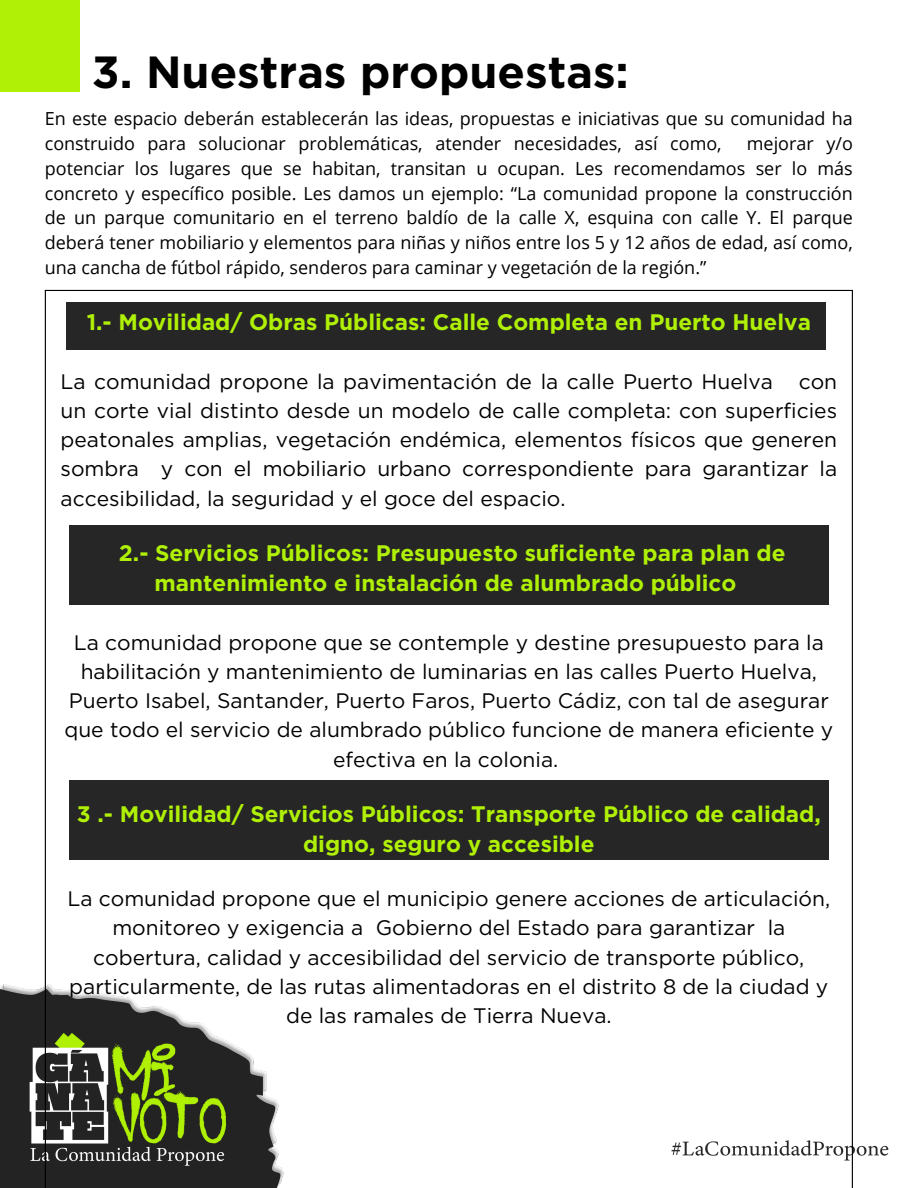
<style>
.page{position:relative;width:918px;height:1188px;background:#fff}
.page>*{position:absolute;margin:0;border:0;box-sizing:border-box;transform-origin:0 0}
.t1{font:700 45px "Gotham";color:#000}
.t2{font:700 22.5px/30.3px "Gotham";color:#aff006;text-align:center}
.t3{font:21px/29.2px "Gotham";color:#000;text-align:center}
.t4{font:18px/24.8px "Open Sans";color:#000}
</style>
<div class="page">
<div style="left:0;top:0;width:80px;height:92px;background:#aff006"></div>
<img style="left:0;top:984px;width:284px;height:204px">
<img style="left:672px;top:1139px;width:217px;height:23px">
<div style="left:66px;top:302px;width:760px;height:47px;background:#262626"></div>
<div style="left:69px;top:525px;width:760px;height:80px;background:#262626"></div>
<div style="left:69px;top:780px;width:760px;height:80px;background:#262626"></div>
<hr style="left:45px;top:291px;width:1px;height:897px;background:#000">
<hr style="left:852px;top:291px;width:1px;height:897px;background:#000">
<hr style="left:45px;top:290px;width:808px;height:1px;background:#000">
<hr style="left:45px;top:1187px;width:808px;height:1px;background:#000">
<p class="t1" style="left:92px;top:45px;width:539px">3. Nuestras propuestas:</p>
<p class="t4" style="left:45px;top:106px;width:810px">En este espacio deberán establecerán las ideas, propuestas e iniciativas que su comunidad ha construido para solucionar problemáticas, atender necesidades, así como,</p>
<p class="t4" style="left:45px;top:131px;width:810px;text-align:justify;text-indent:702px">mejorar y/o potenciar los lugares que se habitan, transitan u ocupan. Les recomendamos ser lo más concreto y específico posible. Les damos un ejemplo: “La comunidad propone la construcción de un parque comunitario en el terreno baldío de la calle X, esquina con calle Y. El parque deberá tener mobiliario y elementos para niñas y niños entre los 5 y 12 años de edad, así como, una cancha de fútbol rápido, senderos para caminar y vegetación de la región.”</p>
<p class="t2" style="left:87px;top:307px;width:726px">1.- Movilidad/ Obras Públicas: Calle Completa en Puerto Huelva</p>
<p class="t3" style="left:61px;top:366px;width:778px;text-align:justify">La comunidad propone la pavimentación de la calle Puerto Huelva con un corte vial distinto desde un modelo de calle completa: con superficies peatonales amplias, vegetación endémica, elementos físicos que generen sombra y con el mobiliario urbano correspondiente para garantizar la accesibilidad, la seguridad y el goce del espacio.</p>
<p class="t2" style="left:119px;top:538px;width:668px">2.- Servicios Públicos: Presupuesto suficiente para plan de mantenimiento e instalación de alumbrado público</p>
<p class="t3" style="left:64px;top:627px;width:770px">La comunidad propone que se contemple y destine presupuesto para la habilitación y mantenimiento de luminarias en las calles Puerto Huelva, Puerto Isabel, Santander, Puerto Faros, Puerto Cádiz, con tal de asegurar que todo el servicio de alumbrado público funcione de manera eficiente y efectiva en la colonia.</p>
<p class="t2" style="left:77px;top:799px;width:746px">3 .- Movilidad/ Servicios Públicos: Transporte Público de calidad, digno, seguro y accesible</p>
<p class="t3" style="left:67px;top:884px;width:764px">La comunidad propone que el municipio genere acciones de articulación, monitoreo y exigencia a Gobierno del Estado para garantizar la cobertura, calidad y accesibilidad del servicio de transporte público, particularmente, de las rutas alimentadoras en el distrito 8 de la ciudad y de las ramales de Tierra Nueva.</p>
</div>
